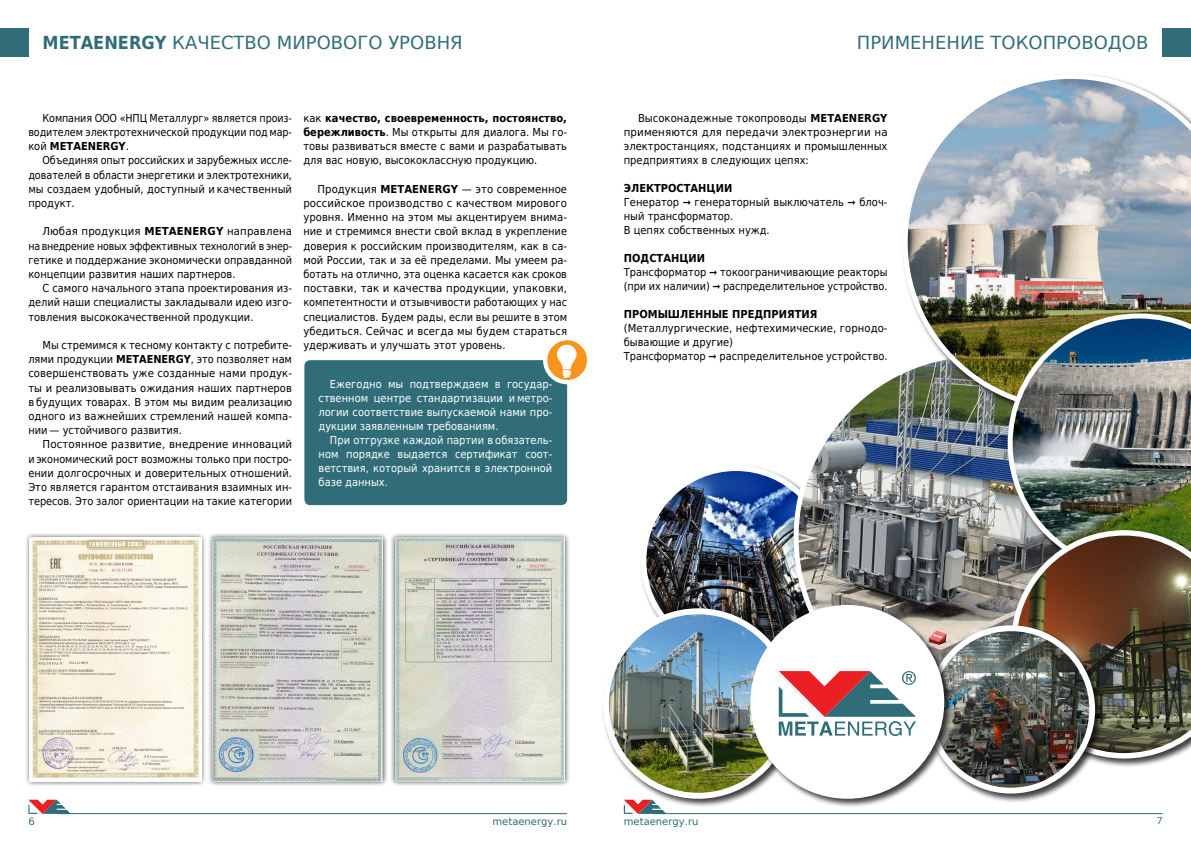
<style>
.page{position:relative;width:1191px;height:842px;background:#fff}
.page>*{position:absolute;margin:0;border:0;box-sizing:border-box;transform-origin:0 0}
.t1{font:18px "DejaVu Sans";color:#316d79}
.t2{font:11px/14.2px "DejaVu Sans Condensed";color:#000;text-align:justify}
.t3{font:11px/14px "DejaVu Sans Condensed";color:#fff;text-align:justify}
.t4{font:700 11px "DejaVu Sans Condensed";color:#000}
.t5{font:10px "DejaVu Sans";color:#316d79}
.t6{font:10px "Sansation";color:#316d79}
.s1{font-family:"DejaVu Sans Condensed";font-weight:700}
.s2{font-weight:700}
</style>
<div class="page">
<hr style="left:653px;top:813px;width:509px;height:1px;background:#316d79">
<hr style="left:58px;top:813px;width:509px;height:1px;background:#316d79">
<div style="left:0;top:28px;width:28px;height:29px;background:#316d79"></div>
<div style="left:1162px;top:28px;width:29px;height:29px;background:#316d79"></div>
<svg style="left:28px;top:800px;width:43px;height:14px"></svg>
<svg style="left:624px;top:808px;width:42px;height:6px"></svg>
<img style="left:643px;top:468px;width:185px;height:185px;border-radius:92px">
<div style="left:602px;top:607px;width:200px;height:201px;background:#000;opacity:.75"></div>
<img style="left:606px;top:611px;width:184px;height:185px;border-radius:92px">
<div style="left:603px;top:608px;width:190px;height:191px;border:6px solid #fff;border-radius:50%"></div>
<img style="left:796px;top:374px;width:213px;height:250px">
<img style="left:902px;top:74px;width:289px;height:337px">
<img style="left:1007px;top:313px;width:184px;height:260px">
<div style="left:1009px;top:529px;width:182px;height:239px;background:#000;opacity:.75"></div>
<img style="left:1011px;top:530px;width:180px;height:228px">
<div style="left:925px;top:624px;width:179px;height:179px;background:#000;opacity:.75"></div>
<img style="left:929px;top:628px;width:163px;height:163px;border-radius:81px">
<div style="left:926px;top:625px;width:169px;height:168px;border:6px solid #fff;border-radius:50%"></div>
<div style="left:749px;top:603px;width:204px;height:205px;background:#000;opacity:.75"></div>
<div style="left:753px;top:607px;width:188px;height:189px;background:#fff;border-radius:50%"></div>
<div style="left:750px;top:605px;width:194px;height:194px;border:5px solid #fff;border-radius:50%"></div>
<svg style="left:778px;top:671px;width:138px;height:65px"></svg>
<div style="left:390px;top:532px;width:180px;height:254px;background:#000;opacity:.75"></div>
<img style="left:395px;top:537px;width:170px;height:244px">
<div style="left:207px;top:532px;width:181px;height:254px;background:#000;opacity:.75"></div>
<img style="left:213px;top:537px;width:170px;height:244px">
<div style="left:24px;top:532px;width:182px;height:254px;background:#000;opacity:.75"></div>
<img style="left:30px;top:537px;width:171px;height:244px">
<div style="left:304px;top:360px;width:263px;height:145px;background:#316d79;border-radius:6px"></div>
<div style="left:543px;top:336px;width:48px;height:48px;background:#fff;border-radius:50%"></div>
<svg style="left:547px;top:340px;width:40px;height:40px"></svg>
<h1 class="t1" style="left:43px;top:28px;width:422px"><span class="s1">METAENERGY</span> КАЧЕСТВО МИРОВОГО УРОВНЯ</h1>
<p class="t2" style="left:28px;top:111px;width:265px;text-indent:14px">Компания ООО «НПЦ Металлург» является произ&shy;водителем электротехнической продукции под мар&shy;кой <span class="s2">METAENERGY</span>.</p>
<p class="t2" style="left:28px;top:153px;width:265px;text-indent:14px">Объединяя опыт российских и зарубежных иссле&shy;дователей в области энергетики и электротехники, мы создаем удобный, доступный и качественный продукт.</p>
<p class="t2" style="left:28px;top:224px;width:265px;text-indent:14px">Любая продукция <span class="s2">METAENERGY</span> направлена на внедрение новых эффективных технологий в энер&shy;гетике и поддержание экономически оправданной концепции развития наших партнеров.</p>
<p class="t2" style="left:28px;top:281px;width:265px;text-indent:14px">С самого начального этапа проектирования из&shy;делий наши специалисты закладывали идею изго&shy;товления высококачественной продукции.</p>
<p class="t2" style="left:28px;top:338px;width:265px;text-indent:14px">Мы стремимся к тесному контакту с потребите&shy;лями продукции <span class="s2">METAENERGY</span>, это позволяет нам совершенствовать уже созданные нами продук&shy;ты и реализовывать ожидания наших партнеров в будущих товарах. В этом мы видим реализацию одного из важнейших стремлений нашей компа&shy;нии — устойчивого развития.</p>
<p class="t2" style="left:28px;top:437px;width:265px;text-indent:14px">Постоянное развитие, внедрение инноваций и экономический рост возможны только при постро&shy;ении долгосрочных и доверительных отношений.<br>Это является гарантом отстаивания взаимных ин&shy;тересов. Это залог ориентации на такие категории</p>
<p class="t2" style="left:303px;top:111px;width:265px">как <span class="s2">качество, своевременность, постоянство, бережливость</span>. Мы открыты для диалога. Мы го&shy;товы развиваться вместе с вами и разрабатывать для вас новую, высококлассную продукцию.</p>
<p class="t2" style="left:303px;top:182px;width:265px;text-indent:14px">Продукция <span class="s2">METAENERGY</span> — это современное российское производство с качеством мирового уровня. Именно на этом мы акцентируем внима&shy;ние и стремимся внести свой вклад в укрепление доверия к российским производителям, как в са&shy;мой России, так и за её пределами. Мы умеем ра&shy;ботать на отлично, эта оценка касается как сроков поставки, так и качества продукции, упаковки, компетентности и отзывчивости работающих у нас специалистов. Будем рады, если вы решите в этом убедиться. Сейчас и всегда мы будем стараться удерживать и улучшать этот уровень.</p>
<p class="t3" style="left:318px;top:377px;width:235px;text-indent:11px">Ежегодно мы подтверждаем в государ&shy;ственном центре стандартизации и метро&shy;логии соответствие выпускаемой нами про&shy;дукции заявленным требованиям.</p>
<p class="t3" style="left:318px;top:433px;width:235px;text-indent:11px">При отгрузке каждой партии в обязатель&shy;ном порядке выдается сертификат соот&shy;ветствия, который хранится в электронной базе данных.</p>
<h1 class="t1" style="left:857px;top:28px;width:293px">ПРИМЕНЕНИЕ ТОКОПРОВОДОВ</h1>
<p class="t2" style="left:624px;top:111px;width:265px;text-indent:14px">Высоконадежные токопроводы <span class="s2">METAENERGY </span>применяются для передачи электроэнергии на электростанциях, подстанциях и промышленных предприятиях в следующих цепях:</p>
<p class="t4" style="left:624px;top:179px;width:110px">ЭЛЕКТРОСТАНЦИИ</p>
<p class="t2" style="left:624px;top:195px;width:265px;text-align:left">Генератор ➞ генераторный выключатель ➞ блоч&shy;ный трансформатор.<br>В цепях собственных нужд.</p>
<p class="t4" style="left:624px;top:249px;width:83px">ПОДСТАНЦИИ</p>
<p class="t2" style="left:624px;top:265px;width:265px">Трансформатор ➞ токоограничивающие реакторы (при их наличии) ➞ распределительное устройство.</p>
<p class="t4" style="left:624px;top:305px;width:195px">ПРОМЫШЛЕННЫЕ ПРЕДПРИЯТИЯ</p>
<p class="t2" style="left:624px;top:321px;width:265px;text-align:left">(Металлургические, нефтехимические, горнодо&shy;бывающие и другие)<br>Трансформатор ➞ распределительное устройство.</p>
<p class="t5" style="left:28px;top:813px;width:8px">6</p>
<p class="t5" style="left:492px;top:813px;width:76px">metaenergy.ru</p>
<p class="t5" style="left:624px;top:813px;width:76px">metaenergy.ru</p>
<p class="t6" style="left:1157px;top:815px;width:7px">7</p>
</div>
